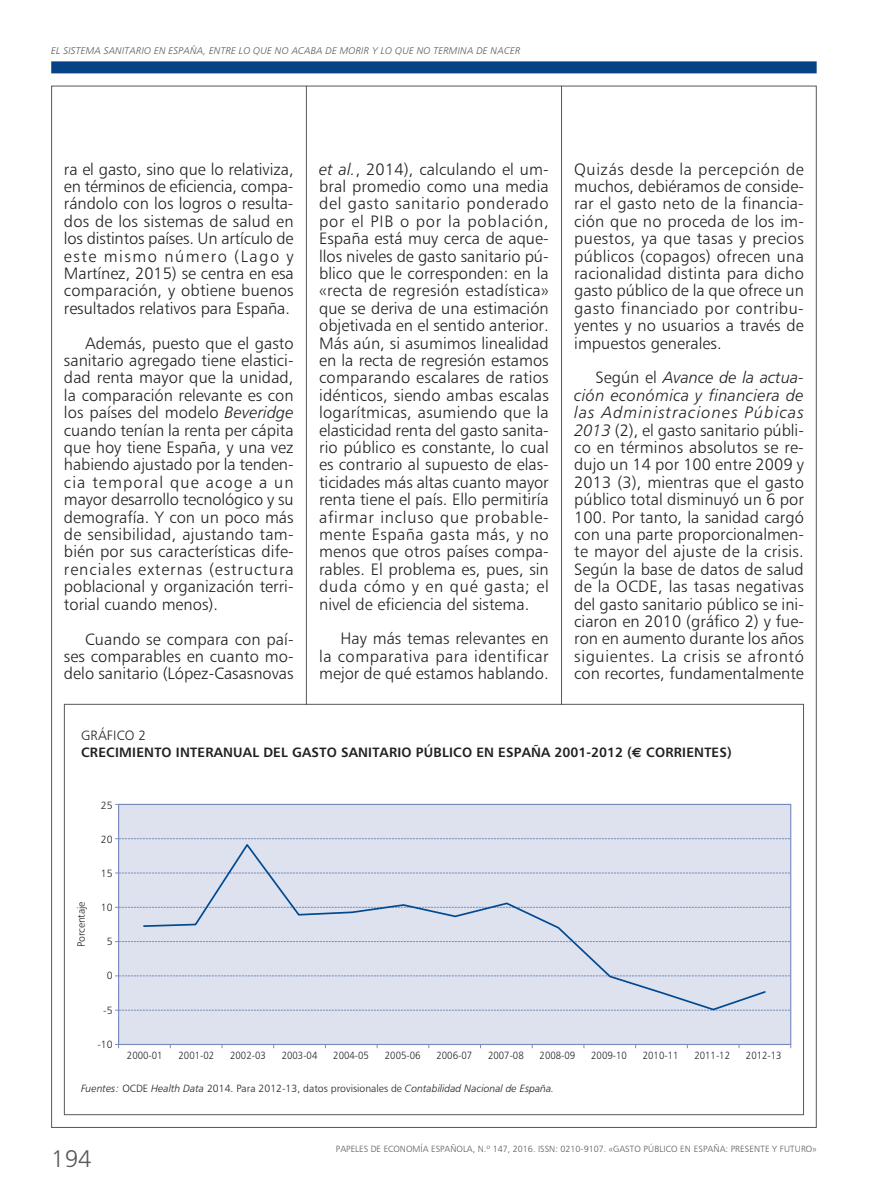
<style>
.page{position:relative;width:893px;height:1191px;background:#fff}
.page>*{position:absolute;margin:0;border:0;box-sizing:border-box;transform-origin:0 0}
.t1{font:24px "Humanist 777 BT Light B";color:#57585a}
.t2{font:16.5px/17.4px "Humanist 777 BT Light B";color:#231f20;text-align:justify}
.t3{font:13.5px/17.4px "Humanist 777 BT Bold B";letter-spacing:.015em;color:#231f20}
.t4{font:300 10.5px "Humanist 777";color:#231f20;scale:.92 1}
.t5{font:10.5px "Humanist 777 BT Light Italic B";color:#231f20}
.t6{font:300 10.5px "Humanist 777";color:#231f20}
.t7{font:9.75px "Humanist 777 BT Light Italic B";letter-spacing:.015em;color:#57585a}
.t8{font:9px "Humanist 777 BT Light B";color:#57585a}
.s1{font-family:"Humanist 777 BT Light Italic B"}
.s2{font-family:"Humanist 777 BT Light B"}
.s3{font-family:"Euro Sans";font-weight:700}
</style>
<div class="page">
<div style="left:51px;top:61px;width:766px;height:12px;background:#054286"></div>
<hr style="left:306px;top:86px;width:1px;height:1020px;background:#57585a">
<hr style="left:561px;top:86px;width:1px;height:1020px;background:#57585a">
<div style="left:118px;top:804px;width:673px;height:240px;background:#dee2ef"></div>
<svg style="left:115px;top:838px;width:674px;height:1px"></svg>
<svg style="left:115px;top:872px;width:674px;height:1px"></svg>
<svg style="left:115px;top:907px;width:674px;height:1px"></svg>
<svg style="left:115px;top:941px;width:674px;height:1px"></svg>
<svg style="left:115px;top:975px;width:674px;height:1px"></svg>
<svg style="left:115px;top:1009px;width:674px;height:1px"></svg>
<svg style="left:115px;top:1044px;width:676px;height:3px"></svg>
<div style="left:118px;top:804px;width:673px;height:241px;border:1px solid #788bbc"></div>
<svg style="left:142px;top:844px;width:625px;height:167px"></svg>
<p class="t7" style="left:51px;top:47px;width:471px">EL SISTEMA SANITARIO EN ESPAÑA, ENTRE LO QUE NO ACABA DE MORIR Y LO QUE NO TERMINA DE NACER</p>
<p class="t2" style="left:64px;top:161px;width:231px">ra el gasto, sino que lo relativiza, en términos de eficiencia, compa&shy;rándolo con los logros o resulta&shy;dos de los sistemas de salud en los distintos países. Un artículo de este mismo número (Lago y Martínez, 2015) se centra en esa comparación, y obtiene buenos resultados relativos para España.</p>
<p class="t2" style="left:64px;top:335px;width:231px;text-indent:21px">Además, puesto que el gasto sanitario agregado tiene elastici&shy;dad renta mayor que la unidad, la comparación relevante es con los países del modelo <span class="s1">Beveridge </span>cuando tenían la renta per cápita que hoy tiene España, y una vez habiendo ajustado por la tenden&shy;cia temporal que acoge a un mayor desarrollo tecnológico y su demografía. Y con un poco más de sensibilidad, ajustando tam&shy;bién por sus características dife&shy;renciales externas (estructura poblacional y organización terri&shy;torial cuando menos).</p>
<p class="t2" style="left:64px;top:631px;width:231px;text-indent:21px">Cuando se compara con paí&shy;ses comparables en cuanto mo&shy;delo sanitario (López-Casasnovas</p>
<p class="t2" style="left:319px;top:161px;width:231px"><span class="s1">et al.</span>, 2014), calculando el um&shy;bral promedio como una media del gasto sanitario ponderado por el PIB o por la población, España está muy cerca de aque&shy;llos niveles de gasto sanitario pú&shy;blico que le corresponden: en la «recta de regresión estadística» que se deriva de una estimación objetivada en el sentido anterior.<br>Más aún, si asumimos linealidad en la recta de regresión estamos comparando escalares de ratios idénticos, siendo ambas escalas logarítmicas, asumiendo que la elasticidad renta del gasto sanita&shy;rio público es constante, lo cual es contrario al supuesto de elas&shy;ticidades más altas cuanto mayor renta tiene el país. Ello permitiría afirmar incluso que probable&shy;mente España gasta más, y no menos que otros países compa&shy;rables. El problema es, pues, sin duda cómo y en qué gasta; el nivel de eficiencia del sistema.</p>
<p class="t2" style="left:319px;top:631px;width:231px;text-indent:21px">Hay más temas relevantes en la comparativa para identificar mejor de qué estamos hablando.</p>
<p class="t2" style="left:574px;top:161px;width:231px">Quizás desde la percepción de muchos, debiéramos de conside&shy;rar el gasto neto de la financia&shy;ción que no proceda de los im&shy;puestos, ya que tasas y precios públicos (copagos) ofrecen una racionalidad distinta para dicho gasto público de la que ofrece un gasto financiado por contribu&shy;yentes y no usuarios a través de impuestos generales.</p>
<p class="t2" style="left:574px;top:370px;width:231px;text-indent:21px">Según el <span class="s1">Avance de la actua&shy;ción económica y financiera de las Administraciones Púbicas 2013</span> (2), el gasto sanitario públi&shy;co en términos absolutos se re&shy;dujo un 14 por 100 entre 2009 y 2013 (3), mientras que el gasto público total disminuyó un 6 por 100. Por tanto, la sanidad cargó con una parte proporcionalmen&shy;te mayor del ajuste de la crisis.<br>Según la base de datos de salud de la OCDE, las tasas negativas del gasto sanitario público se ini&shy;ciaron en 2010 (gráfico 2) y fue&shy;ron en aumento durante los años siguientes. La crisis se afrontó con recortes, fundamentalmente</p>
<p class="t3" style="left:81px;top:727px;width:652px"><span class="s2">GRÁFICO 2<br></span>CRECIMIENTO INTERANUAL DEL GASTO SANITARIO PÚBLICO EN ESPAÑA 2001-2012 (<span class="s3">€</span> CORRIENTES)</p>
<p class="t6" style="left:77px;top:947px;width:47px;rotate:-90deg">Porcentaje</p>
<p class="t6" style="left:101px;top:800px;width:13px">25</p>
<p class="t6" style="left:101px;top:834px;width:13px">20</p>
<p class="t6" style="left:101px;top:868px;width:13px">15</p>
<p class="t6" style="left:101px;top:903px;width:13px">10</p>
<p class="t6" style="left:107px;top:937px;width:7px">5</p>
<p class="t6" style="left:107px;top:971px;width:7px">0</p>
<p class="t6" style="left:103px;top:1005px;width:11px">-5</p>
<p class="t6" style="left:97px;top:1039px;width:17px">-10</p>
<p class="t4" style="left:127px;top:1051px;width:40px">2000-01</p>
<p class="t4" style="left:179px;top:1051px;width:40px">2001-02</p>
<p class="t4" style="left:230px;top:1051px;width:40px">2002-03</p>
<p class="t4" style="left:282px;top:1051px;width:40px">2003-04</p>
<p class="t4" style="left:333px;top:1051px;width:40px">2004-05</p>
<p class="t4" style="left:385px;top:1051px;width:40px">2005-06</p>
<p class="t4" style="left:436px;top:1051px;width:40px">2006-07</p>
<p class="t4" style="left:488px;top:1051px;width:40px">2007-08</p>
<p class="t4" style="left:540px;top:1051px;width:40px">2008-09</p>
<p class="t4" style="left:591px;top:1051px;width:40px">2009-10</p>
<p class="t4" style="left:643px;top:1051px;width:40px">2010-11</p>
<p class="t4" style="left:694px;top:1051px;width:40px">2011-12</p>
<p class="t4" style="left:746px;top:1051px;width:40px">2012-13</p>
<p class="t5" style="left:81px;top:1084px;width:475px">Fuentes: <span class="s2">OCDE</span> Health Data <span class="s2">2014. Para 2012-13, datos provisionales de</span> Contabilidad Nacional de España.</p>
<p class="t1" style="left:51px;top:1149px;width:42px">194</p>
<p class="t8" style="left:336px;top:1144px;width:482px">PAPELES DE ECONOMÍA ESPAÑOLA, N.º 147, 2016. ISSN: 0210-9107. «GASTO PÚBLICO EN ESPAÑA: PRESENTE Y FUTURO»</p>
</div>
